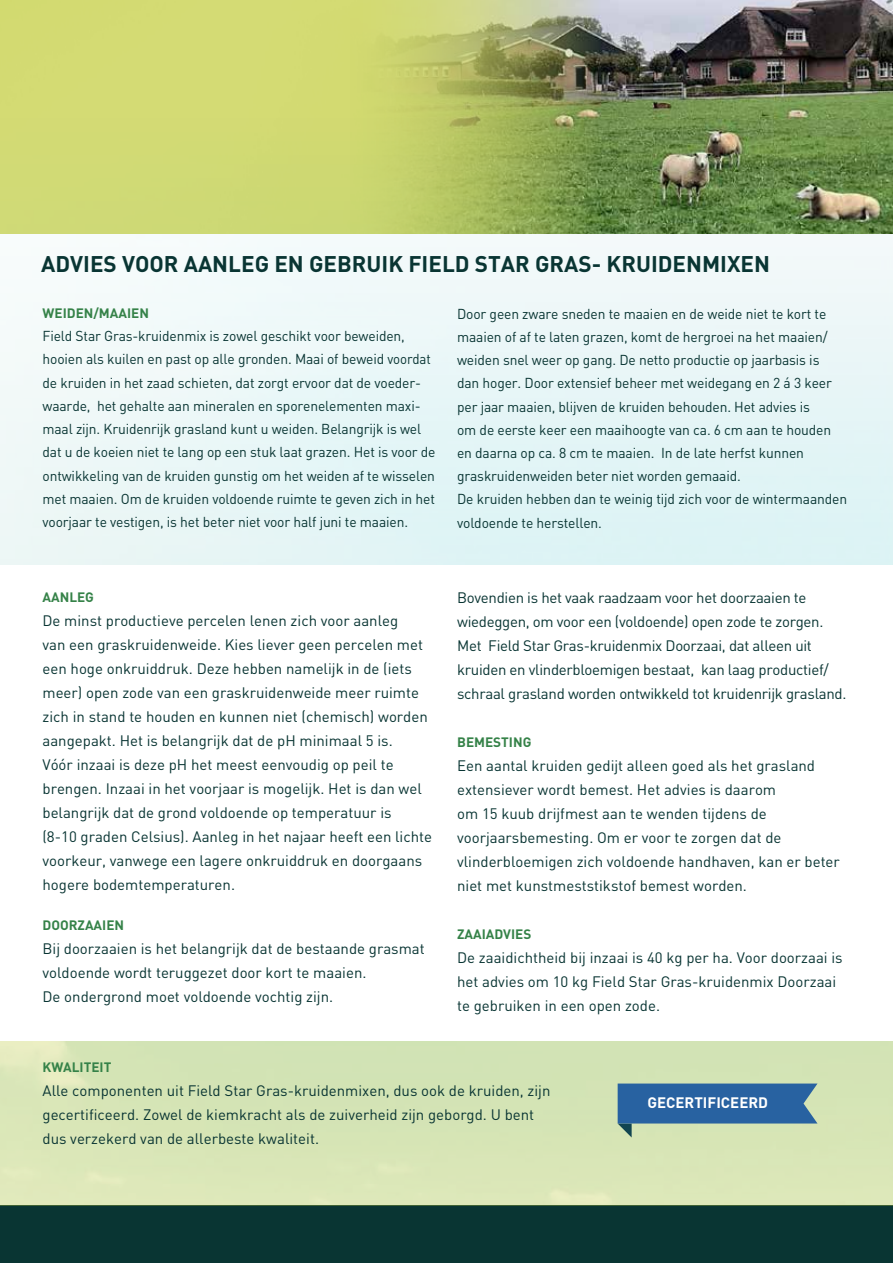
<style>
.page{position:relative;width:893px;height:1263px;background:#fff}
.page>*{position:absolute;margin:0;border:0;box-sizing:border-box;transform-origin:0 0}
.t1{font:700 22.35px "DIN";color:#093533}
.t2{font:15px/24px "DIN";color:#093533}
.t3{font:15px/24px "DIN";letter-spacing:-.02em;color:#093533}
.t4{font:700 15px "DIN";color:#fff}
.t5{font:14.25px/23.2px "DIN";letter-spacing:-.01em;color:#093533}
.t6{font:700 13.5px "DIN";color:#358248}
</style>
<div class="page">
<img style="left:344px;top:0;width:549px;height:113px">
<img style="left:0;top:113px;width:893px;height:452px">
<div style="left:0;top:1205px;width:893px;height:58px;background:#093533"></div>
<div style="left:0;top:1040px;width:893px;height:165px;background:#d7e5b5"></div>
<svg style="left:618px;top:1083px;width:199px;height:54px"></svg>
<h1 class="t1" style="left:41px;top:249px;width:730px">ADVIES VOOR AANLEG EN GEBRUIK FIELD STAR GRAS- KRUIDENMIXEN</h1>
<p class="t6" style="left:43px;top:304px;width:108px">WEIDEN/MAAIEN</p>
<p class="t5" style="left:43px;top:324px;width:395px">Field Star Gras-kruidenmix is zowel geschikt voor beweiden, hooien als kuilen en past op alle gronden. Maai of beweid voordat de kruiden in het zaad schieten, dat zorgt ervoor dat de voeder&shy;waarde, het gehalte aan mineralen en sporenelementen maxi&shy;maal zijn. Kruidenrijk grasland kunt u weiden. Belangrijk is wel dat u de koeien niet te lang op een stuk laat grazen. Het is voor de ontwikkeling van de kruiden gunstig om het weiden af te wisselen met maaien. Om de kruiden voldoende ruimte te geven zich in het voorjaar te vestigen, is het beter niet voor half juni te maaien.</p>
<p class="t5" style="left:457px;top:301px;width:392px">Door geen zware sneden te maaien en de weide niet te kort te maaien of af te laten grazen, komt de hergroei na het maaien/ weiden snel weer op gang. De netto productie op jaarbasis is<br>dan hoger. Door extensief beheer met weidegang en 2 á 3 keer per jaar maaien, blijven de kruiden behouden. Het advies is<br>om de eerste keer een maaihoogte van ca. 6 cm aan te houden en daarna op ca. 8 cm te maaien. In de late herfst kunnen graskruidenweiden beter niet worden gemaaid.<br>De kruiden hebben dan te weinig tijd zich voor de wintermaanden voldoende te herstellen.</p>
<p class="t6" style="left:43px;top:588px;width:53px">AANLEG</p>
<p class="t2" style="left:43px;top:608px;width:391px">De minst productieve percelen lenen zich voor aanleg<br>van een graskruidenweide. Kies liever geen percelen met een hoge onkruiddruk. Deze hebben namelijk in de (iets meer) open zode van een graskruidenweide meer ruimte zich in stand te houden en kunnen niet (chemisch) worden aangepakt. Het is belangrijk dat de pH minimaal 5 is.<br>Vóór inzaai is deze pH het meest eenvoudig op peil te brengen. Inzaai in het voorjaar is mogelijk. Het is dan wel belangrijk dat de grond voldoende op temperatuur is<br>(8-10 graden Celsius). Aanleg in het najaar heeft een lichte voorkeur, vanwege een lagere onkruiddruk en doorgaans hogere bodemtemperaturen.</p>
<p class="t6" style="left:43px;top:916px;width:83px">DOORZAAIEN</p>
<p class="t2" style="left:43px;top:936px;width:384px">Bij doorzaaien is het belangrijk dat de bestaande grasmat voldoende wordt teruggezet door kort te maaien.<br>De ondergrond moet voldoende vochtig zijn.</p>
<p class="t3" style="left:457px;top:585px;width:391px">Bovendien is het vaak raadzaam voor het doorzaaien te wiedeggen, om voor een (voldoende) open zode te zorgen.<br>Met Field Star Gras-kruidenmix Doorzaai, dat alleen uit kruiden en vlinderbloemigen bestaat, kan laag productief/ schraal grasland worden ontwikkeld tot kruidenrijk grasland.</p>
<p class="t6" style="left:457px;top:733px;width:76px">BEMESTING</p>
<p class="t2" style="left:457px;top:753px;width:384px">Een aantal kruiden gedijt alleen goed als het grasland extensiever wordt bemest. Het advies is daarom<br>om 15 kuub drijfmest aan te wenden tijdens de voorjaarsbemesting. Om er voor te zorgen dat de vlinderbloemigen zich voldoende handhaven, kan er beter niet met kunstmeststikstof bemest worden.</p>
<p class="t6" style="left:457px;top:925px;width:76px">ZAAIADVIES</p>
<p class="t2" style="left:457px;top:945px;width:387px">De zaaidichtheid bij inzaai is 40 kg per ha. Voor doorzaai is het advies om 10 kg Field Star Gras-kruidenmix Doorzaai te gebruiken in een open zode.</p>
<p class="t6" style="left:43px;top:1058px;width:70px">KWALITEIT</p>
<p class="t2" style="left:43px;top:1078px;width:509px">Alle componenten uit Field Star Gras-kruidenmixen, dus ook de kruiden, zijn gecertificeerd. Zowel de kiemkracht als de zuiverheid zijn geborgd. U bent dus verzekerd van de allerbeste kwaliteit.</p>
<p class="t4" style="left:647px;top:1092px;width:122px">GECERTIFICEERD</p>
</div>
